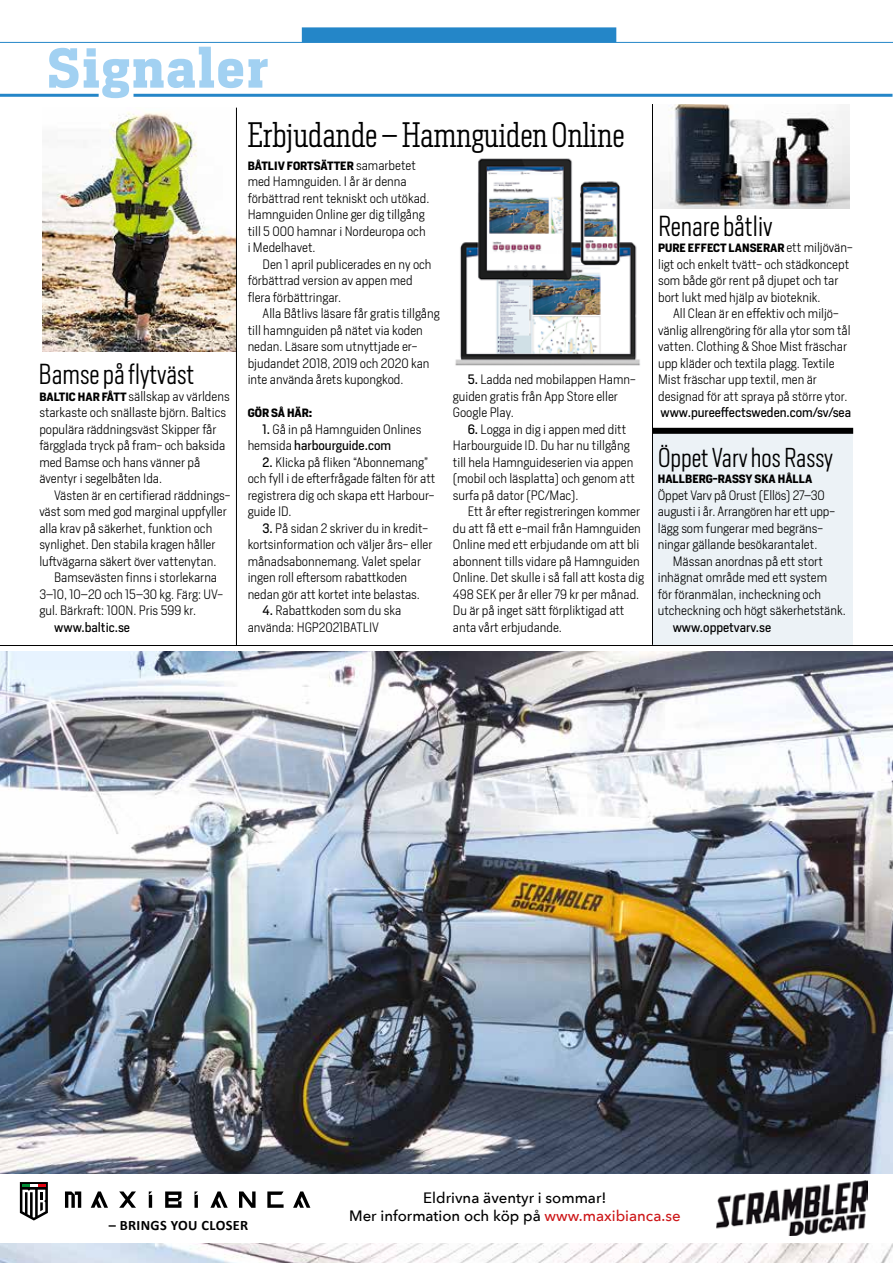
<style>
.page{position:relative;width:893px;height:1263px;background:#fff}
.page>*{position:absolute;margin:0;border:0;box-sizing:border-box;transform-origin:0 0}
.t1{font:700 52.5px "Heron Serif";letter-spacing:.04em;color:#a2d1f2}
.t2{font:300 33px "Heron Serif Cond";color:#000}
.t3{font:300 27px "Heron Sans Cond";color:#000}
.t4{font:300 25.5px "Heron Sans Cond";color:#000}
.t5{font:500 15px/18px "Avenir Next";color:#000;text-align:center}
.t6{font:700 14.4px "Calibri";letter-spacing:.025em;color:#000}
.t7{font:300 12.75px/16.5px "Heron Sans";color:#000}
.t8{font:12.75px "Heron Sans";color:#000}
.t9{font:700 11.25px "Heron Sans";color:#000}
.s1{font-weight:700;font-size:11.25px}
.s2{font-weight:300;font-size:12.75px}
.s3{font-weight:400}
.s4{color:#cd1719}
</style>
<div class="page">
<hr style="left:0;top:94px;width:99px;height:3px;background:#2486c8">
<hr style="left:0;top:42px;width:893px;height:1px;background:#2486c8">
<hr style="left:134px;top:94px;width:758px;height:3px;background:#2486c8">
<div style="left:302px;top:27px;width:314px;height:15px;background:#2486c8"></div>
<img style="left:43px;top:108px;width:193px;height:243px">
<img style="left:653px;top:104px;width:196px;height:105px">
<div style="left:653px;top:434px;width:200px;height:211px;background:#ecf2f6"></div>
<div style="left:652px;top:428px;width:201px;height:6px;background:#000"></div>
<hr style="left:652px;top:104px;width:1px;height:541px;background:#000">
<hr style="left:0;top:645px;width:893px;height:1px;background:#000">
<img style="left:455px;top:158px;width:185px;height:208px">
<hr style="left:236px;top:108px;width:1px;height:538px;background:#000">
<img style="left:0;top:651px;width:893px;height:612px">
<div style="left:0;top:1174px;width:893px;height:68px;background:#fff"></div>
<svg style="left:194px;top:1191px;width:4px;height:17px"></svg>
<svg style="left:149px;top:1191px;width:3px;height:17px"></svg>
<svg style="left:165px;top:1191px;width:16px;height:17px"></svg>
<svg style="left:267px;top:1191px;width:17px;height:17px"></svg>
<svg style="left:239px;top:1191px;width:17px;height:17px"></svg>
<svg style="left:119px;top:1191px;width:17px;height:17px"></svg>
<svg style="left:91px;top:1191px;width:17px;height:17px"></svg>
<svg style="left:210px;top:1191px;width:18px;height:17px"></svg>
<svg style="left:293px;top:1191px;width:17px;height:17px"></svg>
<svg style="left:65px;top:1191px;width:16px;height:17px"></svg>
<svg style="left:20px;top:1182px;width:28px;height:38px"></svg>
<img style="left:717px;top:1181px;width:151px;height:54px">
<h1 class="t1" style="left:47px;top:34px;width:223px">Signaler</h1>
<h3 class="t3" style="left:39px;top:357px;width:157px">Bamse på flytväst</h3>
<p class="t7" style="left:39px;top:387px;width:192px"><span class="s1">BALTIC HAR FÅTT</span> sällskap av världens starkaste och snällaste björn. Baltics populära räddningsväst Skipper får färgglada tryck på fram- och baksida med Bamse och hans vänner på äventyr i segelbåten Ida.</p>
<p class="t7" style="left:39px;top:486px;width:193px;text-indent:15px">Västen är en certifierad räddnings&shy;väst som med god marginal uppfyller alla krav på säkerhet, funktion och synlighet. Den stabila kragen håller luftvägarna säkert över vattenytan.</p>
<p class="t7" style="left:39px;top:569px;width:185px;text-indent:15px">Bamsevästen finns i storlekarna<br>3–10, 10–20 och 15–30 kg. Färg: UV&shy;gul. Bärkraft: 100N. Pris 599 kr.</p>
<p class="t8" style="left:54px;top:619px;width:77px">www.baltic.se</p>
<h2 class="t2" style="left:248px;top:115px;width:378px">Erbjudande – Hamnguiden Online</h2>
<p class="t9" style="left:248px;top:158px;width:170px">BÅTLIV FORTSÄTTER <span class="s2">samarbetet</span></p>
<p class="t7" style="left:248px;top:173px;width:183px">med Hamnguiden. I år är denna förbättrad rent tekniskt och utökad.<br>Hamnguiden Online ger dig tillgång till 5 000 hamnar i Nordeuropa och i Medelhavet.</p>
<p class="t7" style="left:248px;top:255px;width:185px;text-indent:15px">Den 1 april publicerades en ny och förbättrad version av appen med flera förbättringar.</p>
<p class="t7" style="left:248px;top:305px;width:194px;text-indent:15px">Alla Båtlivs läsare får gratis tillgång till hamnguiden på nätet via koden nedan. Läsare som utnyttjade er&shy;bjudandet 2018, 2019 och 2020 kan inte använda årets kupongkod.</p>
<p class="t9" style="left:248px;top:405px;width:66px">GÖR SÅ HÄR:</p>
<p class="t7" style="left:248px;top:420px;width:175px;text-indent:15px"><span class="s3">1.</span> Gå in på Hamnguiden Onlines hemsida <span class="s3">harbourguide.com</span></p>
<p class="t7" style="left:248px;top:453px;width:189px;text-indent:15px"><span class="s3">2.</span> Klicka på fliken “Abonnemang” och fyll i de efterfrågade fälten för att registrera dig och skapa ett Harbour&shy;guide ID.</p>
<p class="t7" style="left:248px;top:519px;width:186px;text-indent:15px"><span class="s3">3.</span> På sidan 2 skriver du in kredit&shy;kortsinformation och väljer års- eller månadsabonnemang. Valet spelar ingen roll eftersom rabattkoden nedan gör att kortet inte belastas.</p>
<p class="t7" style="left:248px;top:602px;width:155px;text-indent:15px"><span class="s3">4.</span> Rabattkoden som du ska använda: HGP2021BATLIV</p>
<p class="t7" style="left:453px;top:371px;width:184px;text-indent:15px"><span class="s3">5.</span> Ladda ned mobilappen Hamn&shy;guiden gratis från App Store eller<br>Google Play.</p>
<p class="t7" style="left:453px;top:420px;width:184px;text-indent:15px"><span class="s3">6.</span> Logga in dig i appen med ditt<br>Harbourguide ID. Du har nu tillgång till hela Hamnguideserien via appen (mobil och läsplatta) och genom att surfa på dator (PC/Mac).</p>
<p class="t7" style="left:453px;top:503px;width:193px;text-indent:15px">Ett år efter registreringen kommer du att få ett e-mail från Hamnguiden Online med ett erbjudande om att bli abonnent tills vidare på Hamnguiden Online. Det skulle i så fall att kosta dig 498 SEK per år eller 79 kr per månad.<br>Du är på inget sätt förpliktigad att anta vårt erbjudande.</p>
<h3 class="t3" style="left:658px;top:209px;width:116px">Renare båtliv</h3>
<p class="t9" style="left:658px;top:240px;width:196px">PURE EFFECT LANSERAR <span class="s2">ett miljövä n-</span></p>
<p class="t7" style="left:658px;top:255px;width:193px">ligt och enkelt tvätt- och städkoncept som både gör rent på djupet och tar bort lukt med hjä lp av bioteknik.</p>
<p class="t7" style="left:658px;top:305px;width:194px;text-indent:15px">All Clean är en effektiv och miljö- vänlig allrengöring för alla ytor som tål vatten. Clothing &amp; Shoe Mist fräschar upp kläder och textila plagg. Textile Mist fräschar upp textil, men är designad fö r att spraya på stö rre ytor.</p>
<p class="t8" style="left:660px;top:404px;width:192px">www.pureeffectsweden.com/sv/sea</p>
<h3 class="t4" style="left:658px;top:442px;width:176px">Öppet Varv hos Rassy</h3>
<p class="t9" style="left:658px;top:471px;width:156px">HALLBERG-RASSY SKA HÅLLA</p>
<p class="t7" style="left:658px;top:486px;width:179px">Öppet Varv på Orust (Ellös) 27–30 augusti i år. Arrangören har ett upp&shy;lägg som fungerar med begräns&shy;ningar gällande besökarantalet.</p>
<p class="t7" style="left:658px;top:552px;width:189px;text-indent:15px">Mässan anordnas på ett stort inhägnat område med ett system<br>för föranmälan, incheckning och utcheckning och högt säkerhetstänk.</p>
<p class="t8" style="left:673px;top:619px;width:100px">www.oppetvarv.se</p>
<p class="t6" style="left:109px;top:1216px;width:141px">– BRINGS YOU CLOSER</p>
<p class="t5" style="left:349px;top:1188px;width:333px">Eldrivna äventyr i sommar!<br>Mer information och köp på <span class="s4">www.maxibianca.se</span></p>
</div>
